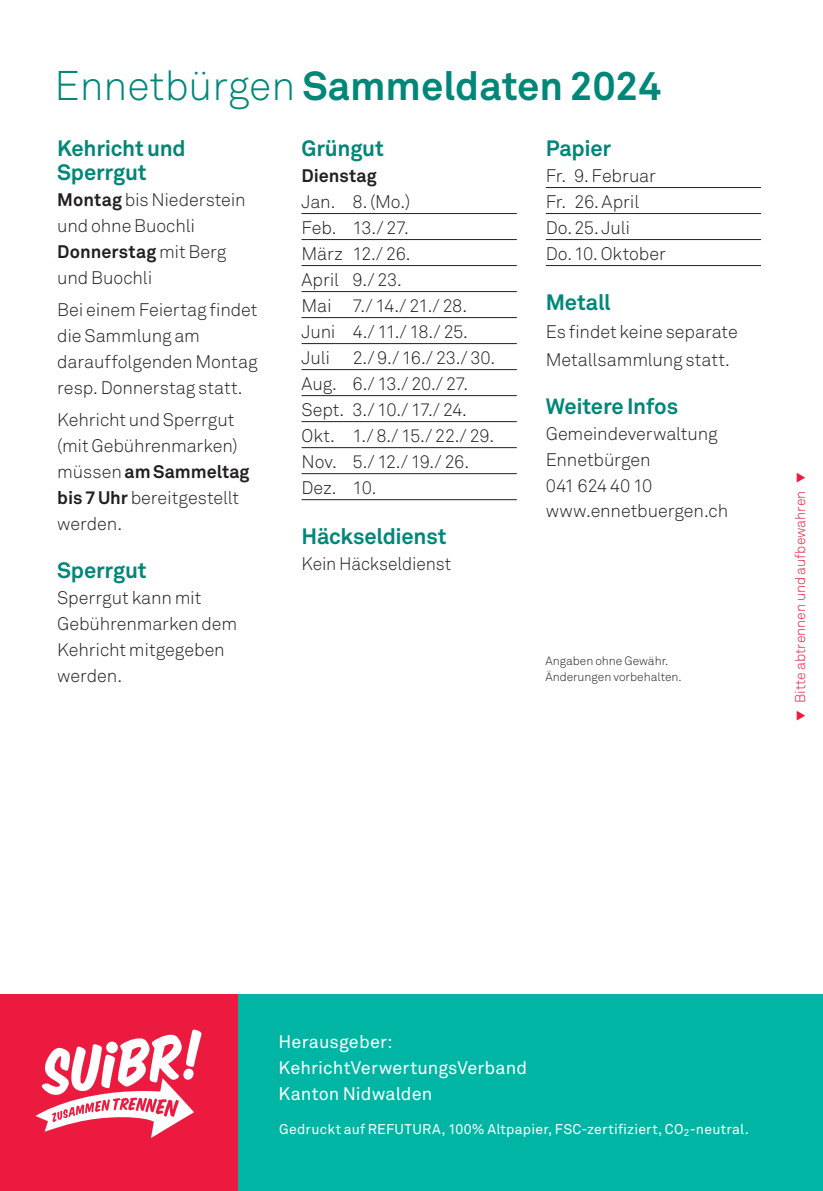
<style>
.page{position:relative;width:823px;height:1191px;background:#fff}
.page>*{position:absolute;margin:0;border:0;box-sizing:border-box;transform-origin:0 0}
.t1{font:700 40px "Akkurat Pro";color:#008778}
.t2{font:700 22px/24px "Akkurat Pro";letter-spacing:-.01em;color:#008778}
.t3{font:18px/26px "Akkurat Light Pro";letter-spacing:-.005em;color:#231f20}
.t4{font:18px/26px "Akkurat Pro";letter-spacing:.005em;color:#fff}
.t5{font:700 18px "Akkurat Pro";letter-spacing:.005em;color:#231f20}
.t6{font:14px "Akkurat Pro";letter-spacing:.02em;color:#fff}
.t7{font:14px "Akkurat Light Pro";color:#ed1a40}
.t8{font:12px/16px "Akkurat Light Pro";color:#231f20}
.s1{font-family:"Akkurat Light Pro";font-weight:400;font-size:41px}
.s2{font-family:"Akkurat Pro";font-weight:700}
.s3{font-family:"Akkurat Light Pro";font-weight:400}
</style>
<div class="page">
<hr style="left:301px;top:213px;width:215px;height:1px;background:#231f20">
<hr style="left:301px;top:239px;width:215px;height:1px;background:#231f20">
<hr style="left:301px;top:265px;width:215px;height:1px;background:#231f20">
<hr style="left:301px;top:291px;width:215px;height:1px;background:#231f20">
<hr style="left:301px;top:317px;width:215px;height:1px;background:#231f20">
<hr style="left:301px;top:343px;width:215px;height:1px;background:#231f20">
<hr style="left:301px;top:369px;width:215px;height:1px;background:#231f20">
<hr style="left:301px;top:395px;width:215px;height:1px;background:#231f20">
<hr style="left:301px;top:421px;width:215px;height:1px;background:#231f20">
<hr style="left:301px;top:447px;width:215px;height:1px;background:#231f20">
<hr style="left:301px;top:473px;width:215px;height:1px;background:#231f20">
<hr style="left:301px;top:499px;width:215px;height:1px;background:#231f20">
<hr style="left:545px;top:187px;width:215px;height:1px;background:#231f20">
<hr style="left:545px;top:213px;width:215px;height:1px;background:#231f20">
<hr style="left:545px;top:239px;width:215px;height:1px;background:#231f20">
<hr style="left:545px;top:265px;width:215px;height:1px;background:#231f20">
<div style="left:220px;top:994px;width:602px;height:197px;background:#00b5a4"></div>
<div style="left:0;top:994px;width:237px;height:197px;background:#ed1a40"></div>
<svg style="left:35px;top:1029px;width:166px;height:109px"></svg>
<h1 class="t1" style="left:54px;top:61px;width:608px"><span class="s1">Ennetbürgen</span> Sammeldaten 2024</h1>
<p class="t2" style="left:57px;top:136px;width:130px">Kehricht und<br>Sperrgut</p>
<p class="t3" style="left:57px;top:187px;width:190px"><span class="s2">Montag</span> bis Niederstein und ohne Buochli</p>
<p class="t5" style="left:57px;top:240px;width:171px">Donnerstag <span class="s3">mit Berg</span></p>
<p class="t3" style="left:57px;top:262px;width:202px;line-height:32px">und Buochli<br>Bei einem Feiertag findet</p>
<p class="t3" style="left:57px;top:323px;width:202px">die Sammlung am darauffolgenden Montag resp. Donnerstag statt.</p>
<p class="t3" style="left:57px;top:407px;width:182px">Kehricht und Sperrgut (mit Gebührenmarken)</p>
<p class="t5" style="left:57px;top:460px;width:194px"><span class="s3">müssen</span> am Sammeltag</p>
<p class="t3" style="left:57px;top:485px;width:183px"><span class="s2">bis 7 Uhr</span> bereitgestellt werden.</p>
<p class="t2" style="left:57px;top:558px;width:91px">Sperrgut</p>
<p class="t3" style="left:57px;top:585px;width:181px">Sperrgut kann mit<br>Gebührenmarken dem<br>Kehricht mitgegeben werden.</p>
<p class="t2" style="left:301px;top:136px;width:84px">Grüngut</p>
<p class="t5" style="left:301px;top:164px;width:77px">Dienstag</p>
<p class="t3" style="left:301px;top:189px;width:195px">Jan. 8. (Mo.)<br>Feb. 13./ 27.<br>März 12./ 26.<br>April 9./ 23.<br>Mai 7./ 14./ 21./ 28.<br>Juni 4./ 11./ 18./ 25.<br>Juli 2./ 9./ 16./ 23./ 30.<br>Aug. 6./ 13./ 20./ 27.<br>Sept. 3./ 10./ 17./ 24.<br>Okt. 1./ 8./ 15./ 22./ 29.<br>Nov. 5./ 12./ 19./ 26.<br>Dez. 10.</p>
<p class="t2" style="left:301px;top:524px;width:147px">Häckseldienst</p>
<p class="t3" style="left:301px;top:551px;width:151px">Kein Häckseldienst</p>
<p class="t2" style="left:545px;top:136px;width:67px">Papier</p>
<p class="t3" style="left:545px;top:163px;width:122px">Fr. 9. Februar<br>Fr. 26. April<br>Do. 25. Juli<br>Do. 10. Oktober</p>
<p class="t2" style="left:545px;top:290px;width:67px">Metall</p>
<p class="t3" style="left:545px;top:318px;width:193px;line-height:28px">Es findet keine separate<br>Metallsammlung statt.</p>
<p class="t2" style="left:545px;top:394px;width:134px">Weitere Infos</p>
<p class="t3" style="left:545px;top:421px;width:184px">Gemeindeverwaltung<br>Ennetbürgen<br>041 624 40 10 www.ennetbuergen.ch</p>
<p class="t8" style="left:545px;top:653px;width:138px">Angaben ohne Gewähr.<br>Änderungen vorbehalten.</p>
<p class="t7" style="left:791px;top:721px;width:249px;rotate:-90deg">▼ Bitte abtrennen und aufbewahren ▼</p>
<p class="t4" style="left:278px;top:1029px;width:250px">Herausgeber:<br>KehrichtVerwertungsVerband<br>Kanton Nidwalden</p>
<p class="t6" style="left:279px;top:1120px;width:471px">Gedruckt auf REFUTURA, 100% Altpapier, FSC-zertifiziert, CO<sub>2</sub>-neutral.</p>
</div>
